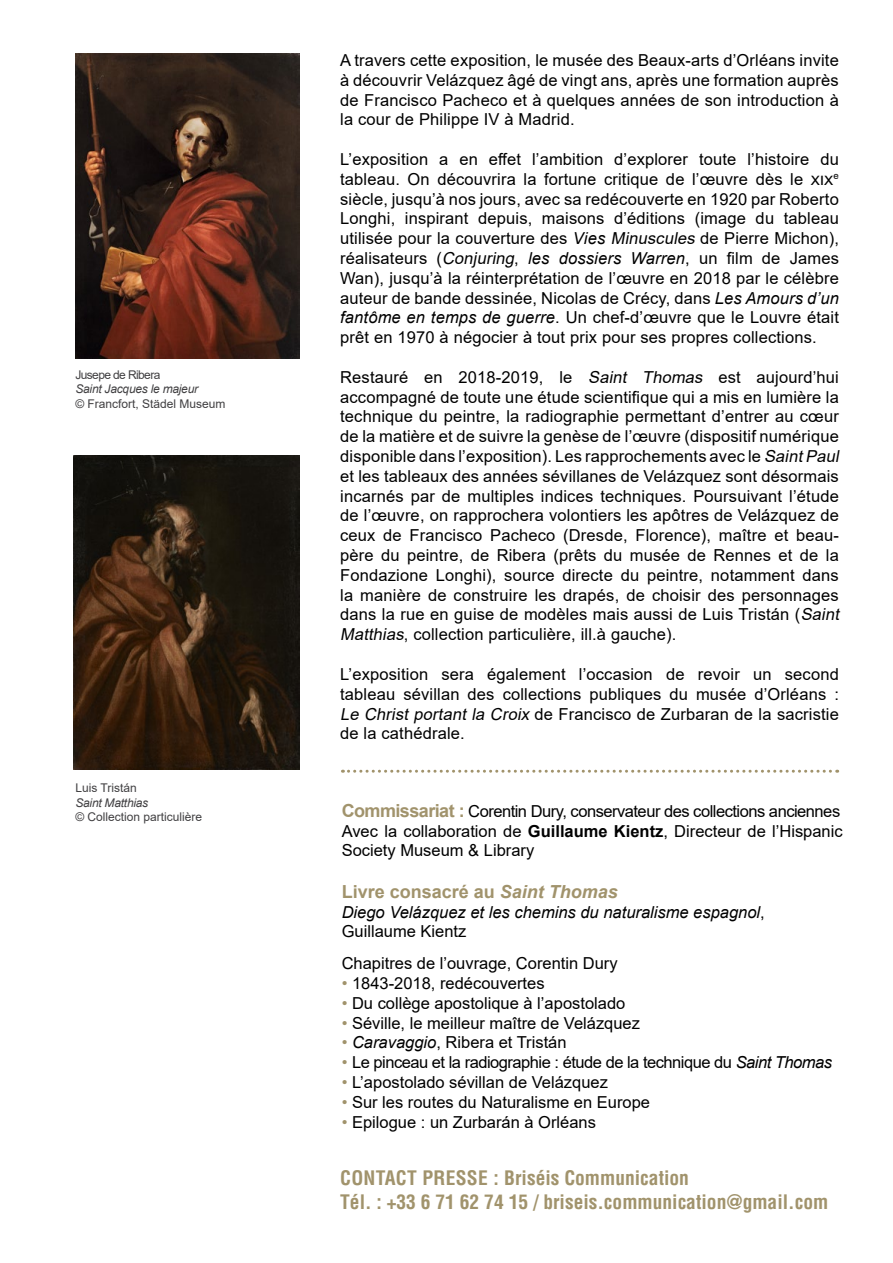
<style>
.page{position:relative;width:893px;height:1263px;background:#fff}
.page>*{position:absolute;margin:0;border:0;box-sizing:border-box;transform-origin:0 0}
.t1{font:700 condensed 19.5px/23.4px "Helvetica";color:#a1936c}
.t2{font:700 18px "Arial";color:#a1936c}
.t3{font:16.5px/19.8px "Arial";letter-spacing:.01em;color:#000;text-align:justify}
.t4{font:italic 16.5px/19.8px "Arial";color:#000}
.t5{font:16.5px "Arial";letter-spacing:-.03em;color:#000}
.t6{font:12px "Arial";color:#414042}
.t7{font:italic 12px "Arial";letter-spacing:-.02em;color:#414042}
.t8{font:12px "Arial";letter-spacing:-.05em;color:#414042}
.s1{font-style:italic}
.s2{font-weight:700;font-size:18px;color:#a1936c}
.s3{font-weight:700}
.s4{font-style:normal}
.s5{color:#a1936c}
</style>
<div class="page">
<img style="left:73px;top:455px;width:227px;height:315px">
<svg style="left:342px;top:770px;width:496px;height:3px"></svg>
<img style="left:75px;top:54px;width:225px;height:304px">
<p class="t8" style="left:75px;top:366px;width:87px">Jusepe de Ribera</p>
<p class="t7" style="left:75px;top:381px;width:124px">Saint Jacques le majeur</p>
<p class="t6" style="left:75px;top:395px;width:152px">© Francfort, Städel Museum</p>
<p class="t6" style="left:75px;top:780px;width:63px">Luis Tristán</p>
<p class="t7" style="left:75px;top:795px;width:74px">Saint Matthias</p>
<p class="t6" style="left:75px;top:808px;width:128px">© Collection particulière</p>
<p class="t3" style="left:340px;top:50px;width:500px">A travers cette exposition, le musée des Beaux-arts d’Orléans invite à découvrir Velázquez âgé de vingt ans, après une formation auprès de Francisco Pacheco et à quelques années de son introduction à la cour de Philippe IV à Madrid.</p>
<p class="t3" style="left:340px;top:149px;width:500px">L’exposition a en effet l’ambition d’explorer toute l’histoire du tableau. On découvrira la fortune critique de l’œuvre dès le xix<sup>e </sup>siècle, jusqu’à nos jours, avec sa redécouverte en 1920 par Roberto Longhi, inspirant depuis, maisons d’éditions (image du tableau utilisée pour la couverture des <span class="s1">Vies</span> <span class="s1">Minuscules</span> de Pierre Michon), réalisateurs (<span class="s1">Conjuring</span>, <span class="s1">les dossiers Warren</span>, un film de James Wan), jusqu’à la réinterprétation de l’œuvre en 2018 par le célèbre auteur de bande dessinée, Nicolas de Crécy, dans <span class="s1">Les Amours d’un fantôme en temps de guerre</span>. Un chef-d’œuvre que le Louvre était prêt en 1970 à négocier à tout prix pour ses propres collections.</p>
<p class="t3" style="left:340px;top:367px;width:504px;text-align:left">Restauré en 2018-2019, le <span class="s1">Saint Thomas</span> est aujourd’hui accompagné de toute une étude scientifique qui a mis en lumière la technique du peintre, la radiographie permettant d’entrer au cœur de la matière et de suivre la genèse de l’œuvre (dispositif numérique disponible dans l’exposition). Les rapprochements avec le <span class="s1">SaintPaul </span>et les tableaux des années sévillanes de Velázquez sont désormais incarnés par de multiples indices techniques. Poursuivant l’étude de l’œuvre, on rapprochera volontiers les apôtres de Velázquez de ceux de Francisco Pacheco (Dresde, Florence), maître et beau&shy;père du peintre, de Ribera (prêts du musée de Rennes et de la Fondazione Longhi), source directe du peintre, notamment dans la manière de construire les drapés, de choisir des personnages dans la rue en guise de modèles mais aussi de Luis Tristán (<span class="s1">Saint Matthias</span>, collection particulière, ill.à gauche).</p>
<p class="t3" style="left:340px;top:664px;width:500px">L’exposition sera également l’occasion de revoir un second tableau sévillan des collections publiques du musée d’Orléans :<br><span class="s1">Le Christ portant la Croix</span> de Francisco de Zurbaran de la sacristie de la cathédrale.</p>
<p class="t3" style="left:342px;top:801px;width:502px;text-align:left"><span class="s2">Commissariat :</span> Corentin Dury, conservateur des collections anciennes<br>Avec la collaboration de <span class="s3">Guillaume Kientz</span>, Directeur de l’Hispanic<br>Society Museum &amp; Library</p>
<p class="t2" style="left:342px;top:879px;width:278px">Livre consacré au <span class="s1">Saint Thomas</span></p>
<p class="t4" style="left:342px;top:902px;width:425px">Diego Velázquez et les chemins du naturalisme espagnol<span class="s4">,<br>Guillaume Kientz</span></p>
<p class="t3" style="left:342px;top:953px;width:278px">Chapitres de l’ouvrage, Corentin Dury</p>
<p class="t3" style="left:342px;top:973px;width:204px"><span class="s5">•</span> 1843-2018, redécouvertes</p>
<p class="t3" style="left:342px;top:993px;width:285px"><span class="s5">•</span> Du collège apostolique à l’apostolado</p>
<p class="t3" style="left:342px;top:1013px;width:300px"><span class="s5">•</span> Séville, le meilleur maître de Velázquez</p>
<p class="t3" style="left:342px;top:1033px;width:226px"><span class="s5">•</span> <span class="s1">Caravaggio</span>, Ribera et Tristán</p>
<p class="t5" style="left:342px;top:1051px;width:492px"><span class="s5">•</span> Le pinceau et la radiographie : étude de la technique du <span class="s1">Saint Thomas</span></p>
<p class="t3" style="left:342px;top:1072px;width:268px"><span class="s5">•</span> L’apostolado sévillan de Velázquez</p>
<p class="t3" style="left:342px;top:1092px;width:310px"><span class="s5">•</span> Sur les routes du Naturalisme en Europe</p>
<p class="t3" style="left:342px;top:1112px;width:256px"><span class="s5">•</span> Epilogue : un Zurbarán à Orléans</p>
<p class="t1" style="left:340px;top:1166px;width:490px">CONTACT presse : Briséis Communication<br>Tél. : +33 6 71 62 74 15 / briseis.communication@gmail.com</p>
</div>
